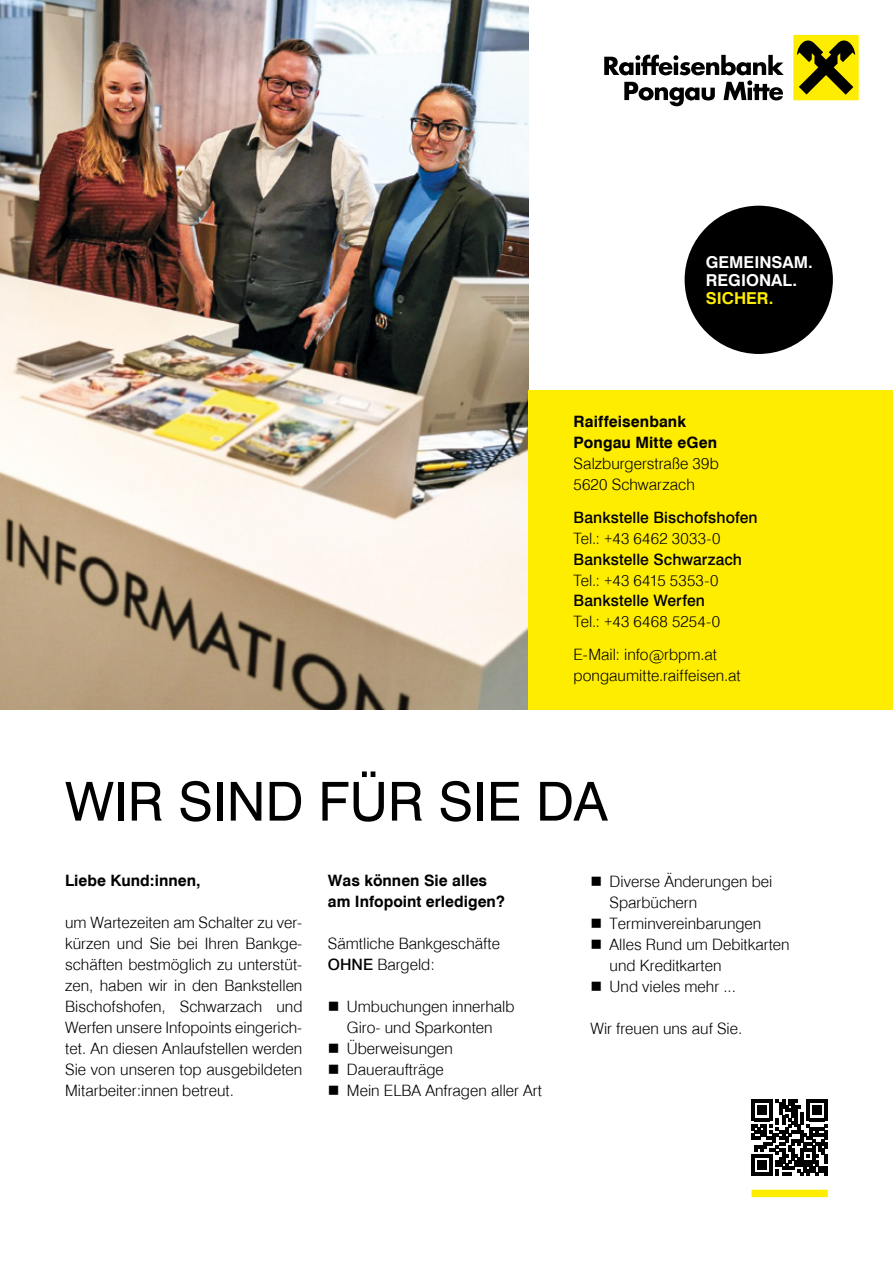
<style>
.page{position:relative;width:893px;height:1263px;background:#fff}
.page>*{position:absolute;margin:0;border:0;box-sizing:border-box;transform-origin:0 0}
.t1{font:53.85px "Swiss 721 TL";color:#000}
.t2{font:700 16.5px/18px "Swiss 721 TL";color:#fff}
.t3{font:700 16.5px "Swiss 721 TL";color:#ffed00}
.t4{font:300 15.75px/20.9px "Swiss 721 TL";color:#000}
.t5{font:700 15.75px/20.9px "Swiss 721 TL";color:#000}
.t6{font:500 15.75px "Swiss 721 TL";letter-spacing:.005em;color:#000}
.s1{font-weight:500}
</style>
<div class="page">
<img style="left:0;top:0;width:529px;height:709px">
<div style="left:793px;top:35px;width:66px;height:65px;background:#ffed00"></div>
<svg style="left:797px;top:40px;width:58px;height:55px"></svg>
<svg style="left:604px;top:55px;width:180px;height:51px"></svg>
<div style="left:529px;top:390px;width:364px;height:319px;background:#ffed00"></div>
<div style="left:751px;top:1190px;width:77px;height:7px;background:#ffed00"></div>
<div style="left:685px;top:206px;width:148px;height:148px;background:#000;border-radius:50%"></div>
<svg style="left:751px;top:1100px;width:77px;height:76px"></svg>
<p class="t2" style="left:706px;top:253px;width:109px">GEMEINSAM.<br>REGIONAL.</p>
<p class="t3" style="left:706px;top:287px;width:69px">SICHER.</p>
<p class="t5" style="left:574px;top:411px;width:145px">Raiffeisenbank<br>Pongau Mitte eGen</p>
<p class="t4" style="left:574px;top:452px;width:147px">Salzburgerstraße 39b<br>5620 Schwarzach</p>
<p class="t6" style="left:574px;top:507px;width:186px">Bankstelle Bischofshofen</p>
<p class="t4" style="left:574px;top:527px;width:148px">Tel.: +43 6462 3033-0</p>
<p class="t6" style="left:574px;top:549px;width:170px">Bankstelle Schwarzach</p>
<p class="t4" style="left:574px;top:569px;width:146px">Tel.: +43 6415 5353-0</p>
<p class="t6" style="left:574px;top:590px;width:133px">Bankstelle Werfen</p>
<p class="t4" style="left:574px;top:605px;width:148px;line-height:32.8px">Tel.: +43 6468 5254-0<br>E-Mail: info@rbpm.at</p>
<p class="t4" style="left:574px;top:665px;width:169px">pongaumitte.raiffeisen.at</p>
<h1 class="t1" style="left:65px;top:768px;width:544px">WIR SIND FÜR SIE DA</h1>
<p class="t5" style="left:65px;top:870px;width:137px">Liebe Kund:innen,</p>
<p class="t4" style="left:65px;top:912px;width:239px;text-align:justify">um Wartezeiten am Schalter zu ver&shy;kürzen und Sie bei Ihren Bankge&shy;schäften bestmöglich zu unterstüt&shy;zen, haben wir in den Bankstellen Bischofshofen, Schwarzach und Werfen unsere Infopoints eingerich&shy;tet. An diesen Anlaufstellen werden Sie von unseren top ausgebildeten Mitarbeiter:innen betreut.</p>
<p class="t5" style="left:328px;top:870px;width:178px">Was können Sie alles am Infopoint erledigen?</p>
<p class="t4" style="left:328px;top:932px;width:174px">Sämtliche Bankgeschäfte<br><span class="s1">OHNE</span> Bargeld:</p>
<p class="t4" style="left:328px;top:995px;width:188px;text-align:center">■ Umbuchungen innerhalb<br>Giro- und Sparkonten</p>
<p class="t4" style="left:328px;top:1037px;width:127px">■ Überweisungen</p>
<p class="t4" style="left:328px;top:1058px;width:118px">■ Daueraufträge</p>
<p class="t4" style="left:328px;top:1079px;width:216px">■ Mein ELBA Anfragen aller Art</p>
<p class="t4" style="left:610px;top:870px;width:164px;text-indent:-19px">■ Diverse Änderungen bei<br>Sparbüchern</p>
<p class="t4" style="left:591px;top:912px;width:172px">■ Terminvereinbarungen</p>
<p class="t4" style="left:610px;top:933px;width:182px;text-indent:-19px">■ Alles Rund um Debitkarten und Kreditkarten</p>
<p class="t4" style="left:591px;top:975px;width:147px">■ Und vieles mehr ...</p>
<p class="t4" style="left:591px;top:1017px;width:153px">Wir freuen uns auf Sie.</p>
</div>
